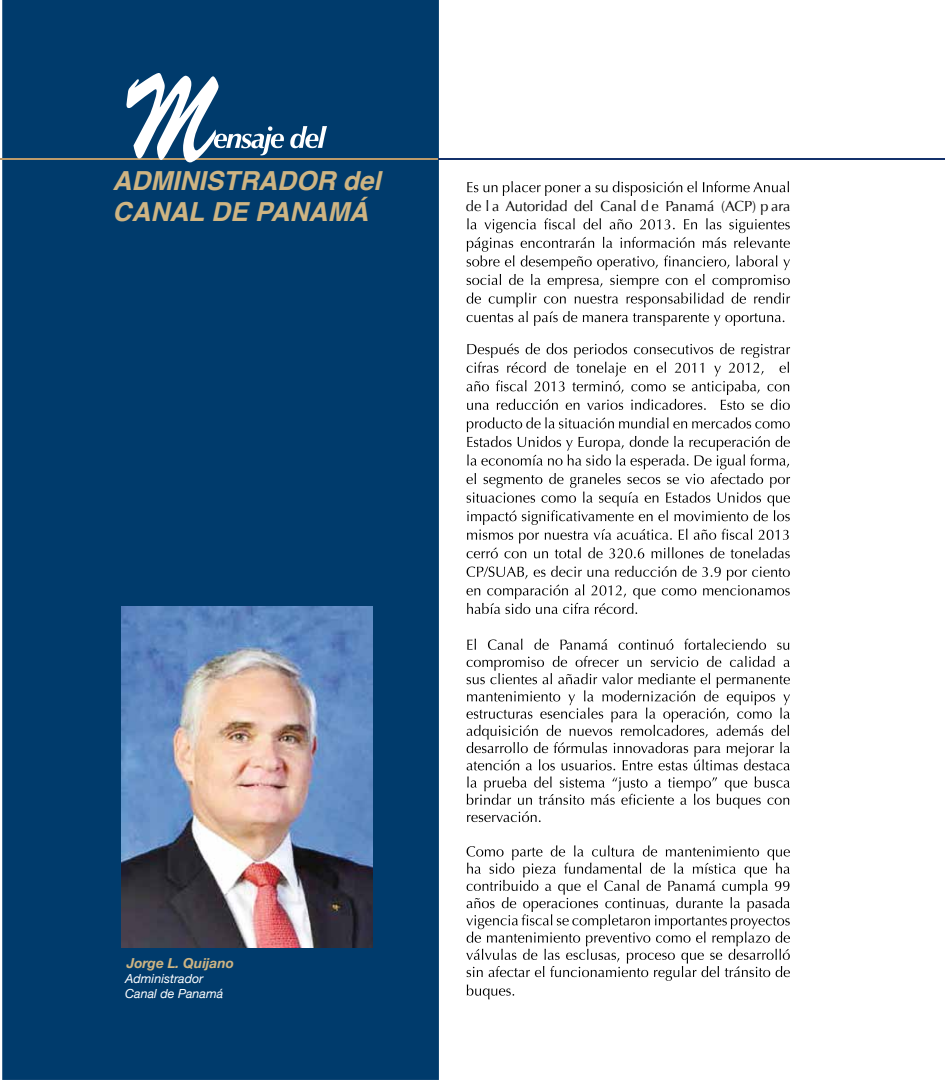
<style>
.page{position:relative;width:945px;height:1080px;background:#fff}
.page>*{position:absolute;margin:0;border:0;box-sizing:border-box;transform-origin:0 0}
.t1{font:italic 700 26.25px/31.2px "Helvetica";color:#ceb482}
.t2{font:14.62px "Optima";color:#000}
.t3{font:italic 700 13.75px "Helvetica Neue";color:#ceb482}
.t4{font:italic 12.5px/15px "Helvetica Neue";color:#fff}
</style>
<div class="page">
<div style="left:2px;top:0;width:437px;height:1080px;background:#003b6c"></div>
<svg style="left:467px;top:181px;width:322px;height:15px"></svg>
<svg style="left:467px;top:218px;width:323px;height:108px"></svg>
<svg style="left:467px;top:343px;width:323px;height:67px"></svg>
<svg style="left:466px;top:417px;width:324px;height:141px"></svg>
<svg style="left:466px;top:566px;width:324px;height:48px"></svg>
<svg style="left:467px;top:639px;width:322px;height:11px"></svg>
<svg style="left:466px;top:656px;width:324px;height:114px"></svg>
<svg style="left:467px;top:777px;width:323px;height:45px"></svg>
<svg style="left:466px;top:845px;width:324px;height:154px"></svg>
<hr style="left:1px;top:158px;width:438px;height:1px;background:#bc9b6b">
<svg style="left:126px;top:73px;width:201px;height:89px"></svg>
<hr style="left:439px;top:159px;width:506px;height:1px;background:#14316b">
<img style="left:122px;top:607px;width:250px;height:341px">
<h1 class="t1" style="left:112px;top:165px;width:270px">ADMINISTRADOR del<br>CANAL DE PANAMÁ</h1>
<p class="t2" style="left:466px;top:197px;width:326px">de l a Autoridad del Canal d e Panamá (ACP) p ara</p>
<p class="t3" style="left:127px;top:954px;width:109px">Jorge L. Quijano</p>
<p class="t4" style="left:125px;top:971px;width:99px">Administrador<br>Canal de Panamá</p>
</div>
